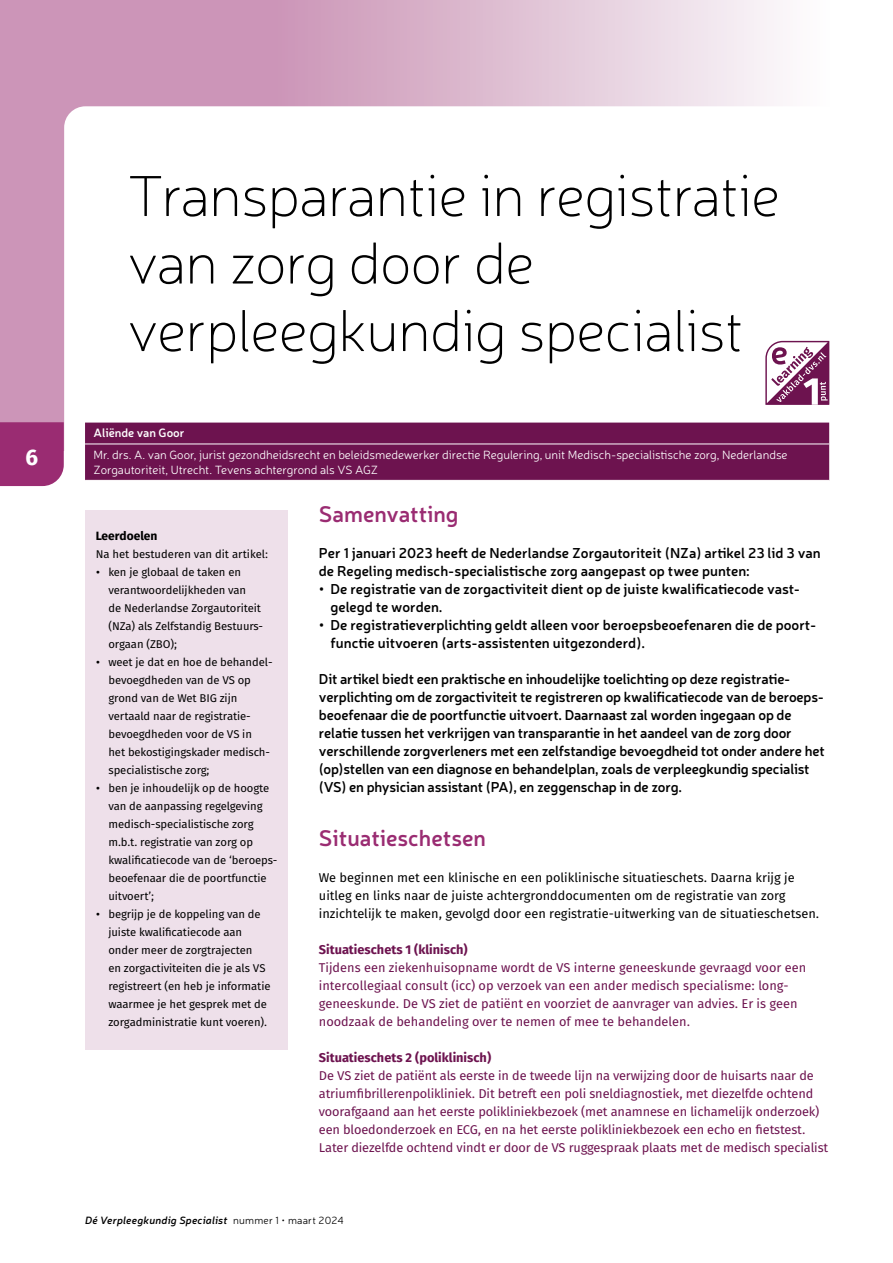
<style>
.page{position:relative;width:893px;height:1263px;background:#fff}
.page>*{position:absolute;margin:0;border:0;box-sizing:border-box;transform-origin:0 0}
.t1{font:100 58.5px/67.5px "Neris";letter-spacing:-.01em;color:#000}
.t2{font:600 22.5px "Neris";color:#9a2c72}
.t3{font:700 22.5px "Fira Sans OT";color:#fff}
.t4{font:600 14.25px/18px "Neris";letter-spacing:-.01em;color:#000}
.t5{font:12.75px/18px "Fira Sans OT";letter-spacing:-.01em;color:#6d134f}
.t6{font:12.75px/18px "Fira Sans OT";color:#000}
.t7{font:700 12.75px "Fira Sans OT";color:#6d134f}
.t8{font:300 12px/15px "Neris";color:#fff}
.t9{font:600 12px "Neris";color:#fff}
.t10{font:700 12px "Fira Sans OT";color:#000}
.t11{font:11.25px/18px "Fira Sans OT";letter-spacing:-.005em;color:#000}
.t12{font:italic 600 10.5px "Neris";letter-spacing:.02em;color:#000}
.s1{font-weight:300;font-style:normal}
</style>
<div class="page">
<svg style="left:0;top:0;width:777px;height:422px;background:#d6adc7"></svg>
<svg style="left:64px;top:106px;width:766px;height:375px"></svg>
<div style="left:85px;top:510px;width:203px;height:540px;background:#eee0ea"></div>
<div style="left:85px;top:423px;width:744px;height:57px;background:#6d134f"></div>
<hr style="left:85px;top:444px;width:744px;height:1px;background:#fff">
<hr style="left:85px;top:480px;width:744px;height:1px;background:#fff">
<svg style="left:765px;top:340px;width:65px;height:65px"></svg>
<div style="left:0;top:422px;width:64px;height:64px;background:#9a2c72"></div>
<h2 class="t3" style="left:26px;top:441px;width:14px">6</h2>
<h1 class="t1" style="left:128px;top:161px;width:654px">Transparantie in registratie van zorg door de verpleegkundig specialist</h1>
<p class="t9" style="left:94px;top:425px;width:92px">Aliënde van Goor</p>
<p class="t8" style="left:94px;top:446px;width:696px">Mr. drs. A. van Goor, jurist gezondheidsrecht en beleidsmedewerker directie Regulering, unit Medisch-specialistische zorg, Nederlandse<br>Zorgautoriteit, Utrecht. Tevens achtergrond als VS AGZ</p>
<p class="t10" style="left:96px;top:527px;width:63px">Leerdoelen</p>
<p class="t11" style="left:96px;top:546px;width:174px">Na het bestuderen van dit artikel:</p>
<p class="t11" style="left:108px;top:564px;width:155px;text-indent:-13px">• ken je globaal de taken en verantwoordelijkheden van<br>de Nederlandse Zorgautoriteit (NZa) als Zelfstandig Bestuurs&shy;orgaan (ZBO);</p>
<p class="t11" style="left:108px;top:654px;width:164px;text-indent:-13px">• weet je dat en hoe de behandel&shy;bevoegdheden van de VS op grond van de Wet BIG zijn vertaald naar de registratie&shy;bevoegdheden voor de VS in het bekostigingskader medisch&shy;specialistische zorg;</p>
<p class="t11" style="left:108px;top:780px;width:170px;text-indent:-13px">• ben je inhoudelijk op de hoogte van de aanpassing regelgeving medisch-specialistische zorg m.b.t. registratie van zorg op kwalificatiecode van de ‘beroeps&shy;beoefenaar die de poortfunctie uitvoert’;</p>
<p class="t11" style="left:108px;top:906px;width:164px;text-indent:-13px">• begrijp je de koppeling van de juiste kwalificatiecode aan onder meer de zorgtrajecten<br>en zorgactiviteiten die je als VS registreert (en heb je informatie waarmee je het gesprek met de zorgadministratie kunt voeren).</p>
<h2 class="t2" style="left:319px;top:499px;width:141px">Samenvatting</h2>
<p class="t4" style="left:319px;top:543px;width:503px">Per 1 januari 2023 heeft de Nederlandse Zorgautoriteit (NZa) artikel 23 lid 3 van de Regeling medisch-specialistische zorg aangepast op twee punten:</p>
<p class="t4" style="left:330px;top:579px;width:469px;text-indent:-12px">• De registratie van de zorgactiviteit dient op de juiste kwalificatiecode vast&shy;gelegd te worden.</p>
<p class="t4" style="left:330px;top:615px;width:487px;text-indent:-12px">• De registratieverplichting geldt alleen voor beroepsbeoefenaren die de poort&shy;functie uitvoeren (arts-assistenten uitgezonderd).</p>
<p class="t4" style="left:319px;top:669px;width:507px">Dit artikel biedt een praktische en inhoudelijke toelichting op deze registratie&shy;verplichting om de zorgactiviteit te registreren op kwalificatiecode van de beroeps&shy;beoefenaar die de poortfunctie uitvoert. Daarnaast zal worden ingegaan op de relatie tussen het verkrijgen van transparantie in het aandeel van de zorg door verschillende zorgverleners met een zelfstandige bevoegdheid tot onder andere het (op)stellen van een diagnose en behandelplan, zoals de verpleegkundig specialist (VS) en physician assistant (PA), en zeggenschap in de zorg.</p>
<h2 class="t2" style="left:319px;top:823px;width:169px">Situatieschetsen</h2>
<p class="t6" style="left:319px;top:869px;width:502px">We beginnen met een klinische en een poliklinische situatieschets. Daarna krijg je uitleg en links naar de juiste achtergronddocumenten om de registratie van zorg inzichtelijk te maken, gevolgd door een registratie-uitwerking van de situatieschetsen.</p>
<p class="t7" style="left:319px;top:941px;width:150px">Situatieschets 1 (klinisch)</p>
<p class="t5" style="left:319px;top:960px;width:489px">Tijdens een ziekenhuisopname wordt de VS interne geneeskunde gevraagd voor een intercollegiaal consult (icc) op verzoek van een ander medisch specialisme: long&shy;geneeskunde. De VS ziet de patiënt en voorziet de aanvrager van advies. Er is geen noodzaak de behandeling over te nemen of mee te behandelen.</p>
<p class="t7" style="left:319px;top:1049px;width:174px">Situatieschets 2 (poliklinisch)</p>
<p class="t5" style="left:319px;top:1068px;width:511px">De VS ziet de patiënt als eerste in de tweede lijn na verwijzing door de huisarts naar de atriumfibrillerenpolikliniek. Dit betreft een poli sneldiagnostiek, met diezelfde ochtend voorafgaand aan het eerste polikliniekbezoek (met anamnese en lichamelijk onderzoek) een bloedonderzoek en ECG, en na het eerste polikliniekbezoek een echo en fietstest.<br>Later diezelfde ochtend vindt er door de VS ruggespraak plaats met de medisch specialist</p>
<p class="t12" style="left:85px;top:1213px;width:260px">Dé Verpleegkundig Specialist <span class="s1">nummer 1 • maart 2024</span></p>
</div>
